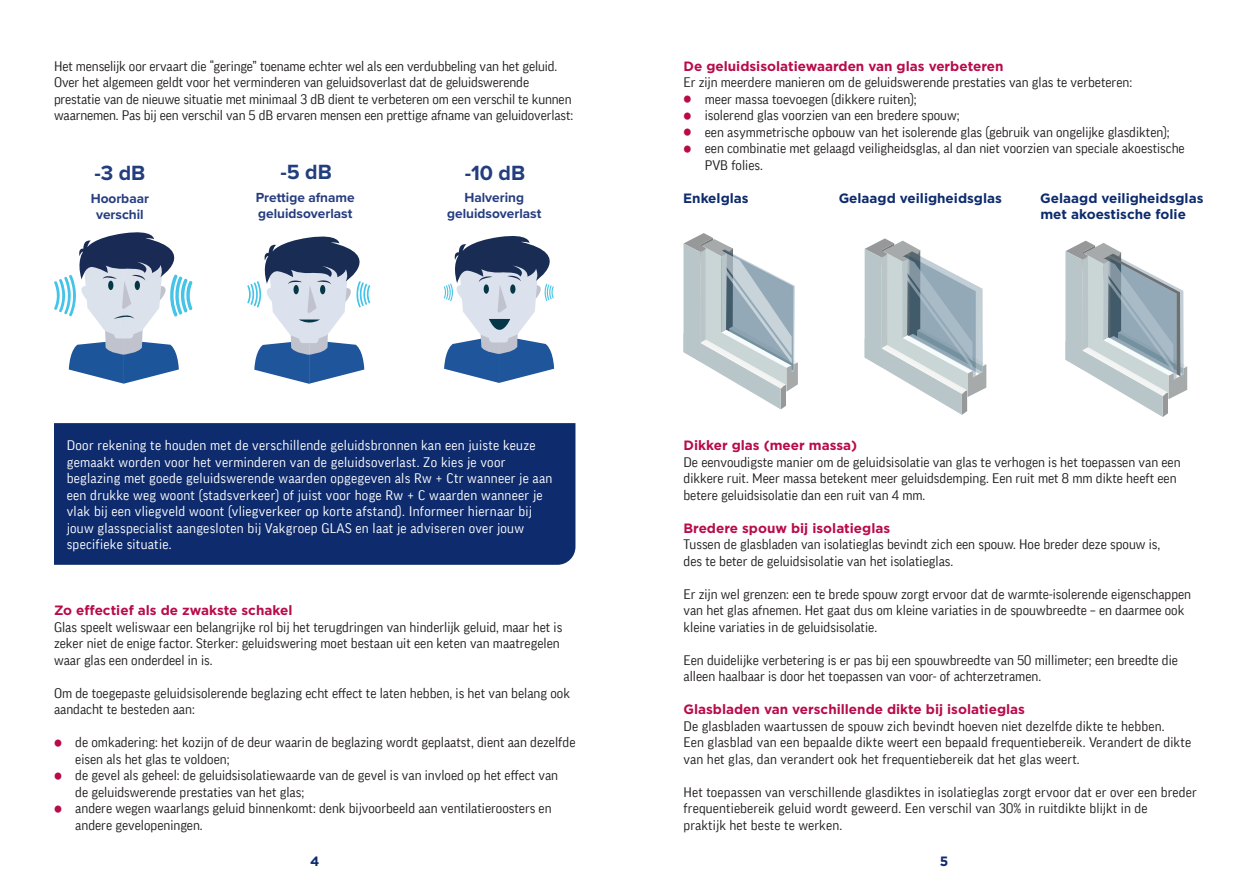
<style>
.page{position:relative;width:1259px;height:893px;background:#fff}
.page>*{position:absolute;margin:0;border:0;box-sizing:border-box;transform-origin:0 0}
.t1{font:700 21.3px "Proxima Nova";color:#223e7e}
.t2{font:700 15.9px "Proxima Nova";color:#223e7e}
.t3{font:700 13.65px/16.4px "Proxima Nova";color:#253d80;text-align:center}
.t4{font:13.5px/16.5px "FF Good Pro";color:#231f20}
.t5{font:13.5px/16.5px "FF Good Pro";letter-spacing:.02em;color:#fff}
.t6{font:700 13.5px "Gotham";color:#b80b4a}
.t7{font:700 13.5px "Gotham";color:#0d2b6d}
.s1{font-size:28.5px;color:#b80b4a}
</style>
<div class="page">
<div style="left:54px;top:423px;width:521px;height:142px;background:#0d2b6d"></div>
<svg style="left:683px;top:233px;width:115px;height:176px"></svg>
<svg style="left:864px;top:238px;width:122px;height:177px"></svg>
<svg style="left:1065px;top:241px;width:122px;height:176px"></svg>
<svg style="left:54px;top:232px;width:139px;height:152px"></svg>
<svg style="left:247px;top:236px;width:124px;height:148px"></svg>
<svg style="left:443px;top:236px;width:112px;height:147px"></svg>
<p class="t4" style="left:54px;top:57px;width:521px">Het menselijk oor ervaart die “geringe” toename echter wel als een verdubbeling van het geluid.<br>Over het algemeen geldt voor het verminderen van geluidsoverlast dat de geluidswerende prestatie van de nieuwe situatie met minimaal 3 dB dient te verbeteren om een verschil te kunnen waarnemen. Pas bij een verschil van 5 dB ervaren mensen een prettige afname van geluidoverlast:</p>
<p class="t6" style="left:683px;top:57px;width:321px">De geluidsisolatiewaarden van glas verbeteren</p>
<p class="t4" style="left:683px;top:74px;width:450px">Er zijn meerdere manieren om de geluidswerende prestaties van glas te verbeteren:</p>
<p class="t4" style="left:683px;top:90px;width:235px"><span class="s1">•</span> meer massa toevoegen (dikkere ruiten);</p>
<p class="t4" style="left:683px;top:107px;width:278px"><span class="s1">•</span> isolerend glas voorzien van een bredere spouw;</p>
<p class="t4" style="left:683px;top:123px;width:488px"><span class="s1">•</span> een asymmetrische opbouw van het isolerende glas (gebruik van ongelijke glasdikten);</p>
<p class="t4" style="left:705px;top:140px;width:481px;text-indent:-21px"><span class="s1">•</span> een combinatie met gelaagd veiligheidsglas, al dan niet voorzien van speciale akoestische<br>PVB folies.</p>
<p class="t1" style="left:94px;top:157px;width:53px">-3 dB</p>
<p class="t1" style="left:280px;top:156px;width:53px">-5 dB</p>
<p class="t1" style="left:465px;top:157px;width:62px">-10 dB</p>
<p class="t3" style="left:91px;top:190px;width:60px">Hoorbaar verschil</p>
<p class="t3" style="left:447px;top:188px;width:96px">Halvering geluidsoverlast</p>
<p class="t2" style="left:874px;top:185px;width:109px">veiligheidsglas</p>
<p class="t2" style="left:1050px;top:184px;width:154px">met akoestische folie</p>
<p class="t3" style="left:256px;top:188px;width:101px;text-align:left">Prettige afname geluidsoverlast</p>
<p class="t7" style="left:683px;top:189px;width:67px">Enkelglas</p>
<p class="t7" style="left:838px;top:189px;width:165px">Gelaagd veiligheidsglas</p>
<p class="t7" style="left:1040px;top:189px;width:165px">Gelaagd veiligheidsglas</p>
<p class="t7" style="left:1040px;top:205px;width:147px">met akoestische folie</p>
<p class="t5" style="left:67px;top:437px;width:487px">Door rekening te houden met de verschillende geluidsbronnen kan een juiste keuze gemaakt worden voor het verminderen van de geluidsoverlast. Zo kies je voor beglazing met goede geluidswerende waarden opgegeven als Rw + Ctr wanneer je aan een drukke weg woont (stadsverkeer) of juist voor hoge Rw + C waarden wanneer je vlak bij een vliegveld woont (vliegverkeer op korte afstand). Informeer hiernaar bij jouw glasspecialist aangesloten bij Vakgroep GLAS en laat je adviseren over jouw specifieke situatie.</p>
<p class="t6" style="left:54px;top:601px;width:240px">Zo effectief als de zwakste schakel</p>
<p class="t4" style="left:54px;top:618px;width:510px">Glas speelt weliswaar een belangrijke rol bij het terugdringen van hinderlijk geluid, maar het is zeker niet de enige factor. Sterker: geluidswering moet bestaan uit een keten van maatregelen waar glas een onderdeel in is.</p>
<p class="t4" style="left:54px;top:684px;width:517px">Om de toegepaste geluidsisolerende beglazing echt effect te laten hebben, is het van belang ook aandacht te besteden aan:</p>
<p class="t4" style="left:75px;top:734px;width:502px;text-indent:-21px"><span class="s1">•</span> de omkadering: het kozijn of de deur waarin de beglazing wordt geplaatst, dient aan dezelfde eisen als het glas te voldoen;</p>
<p class="t4" style="left:75px;top:767px;width:484px;text-indent:-21px"><span class="s1">•</span> de gevel als geheel: de geluidsisolatiewaarde van de gevel is van invloed op het effect van de geluidswerende prestaties van het glas;</p>
<p class="t4" style="left:75px;top:800px;width:478px;text-indent:-21px"><span class="s1">•</span> andere wegen waarlangs geluid binnenkomt: denk bijvoorbeeld aan ventilatieroosters en andere gevelopeningen.</p>
<p class="t6" style="left:683px;top:436px;width:175px">Dikker glas (meer massa)</p>
<p class="t4" style="left:683px;top:453px;width:498px">De eenvoudigste manier om de geluidsisolatie van glas te verhogen is het toepassen van een dikkere ruit. Meer massa betekent meer geluidsdemping. Een ruit met 8 mm dikte heeft een betere geluidsisolatie dan een ruit van 4 mm.</p>
<p class="t6" style="left:683px;top:519px;width:208px">Bredere spouw bij isolatieglas</p>
<p class="t4" style="left:683px;top:536px;width:478px">Tussen de glasbladen van isolatieglas bevindt zich een spouw. Hoe breder deze spouw is, des te beter de geluidsisolatie van het isolatieglas.</p>
<p class="t4" style="left:683px;top:585px;width:509px">Er zijn wel grenzen: een te brede spouw zorgt ervoor dat de warmte-isolerende eigenschappen van het glas afnemen. Het gaat dus om kleine variaties in de spouwbreedte – en daarmee ook kleine variaties in de geluidsisolatie.</p>
<p class="t4" style="left:683px;top:651px;width:496px">Een duidelijke verbetering is er pas bij een spouwbreedte van 50 millimeter; een breedte die alleen haalbaar is door het toepassen van voor- of achterzetramen.</p>
<p class="t6" style="left:683px;top:700px;width:343px">Glasbladen van verschillende dikte bij isolatieglas</p>
<p class="t4" style="left:683px;top:717px;width:509px">De glasbladen waartussen de spouw zich bevindt hoeven niet dezelfde dikte te hebben.<br>Een glasblad van een bepaalde dikte weert een bepaald frequentiebereik. Verandert de dikte van het glas, dan verandert ook het frequentiebereik dat het glas weert.</p>
<p class="t4" style="left:683px;top:783px;width:515px">Het toepassen van verschillende glasdiktes in isolatieglas zorgt ervoor dat er over een breder frequentiebereik geluid wordt geweerd. Een verschil van 30% in ruitdikte blijkt in de<br>praktijk het beste te werken.</p>
<p class="t7" style="left:310px;top:852px;width:11px">4</p>
<p class="t7" style="left:940px;top:852px;width:10px">5</p>
</div>
